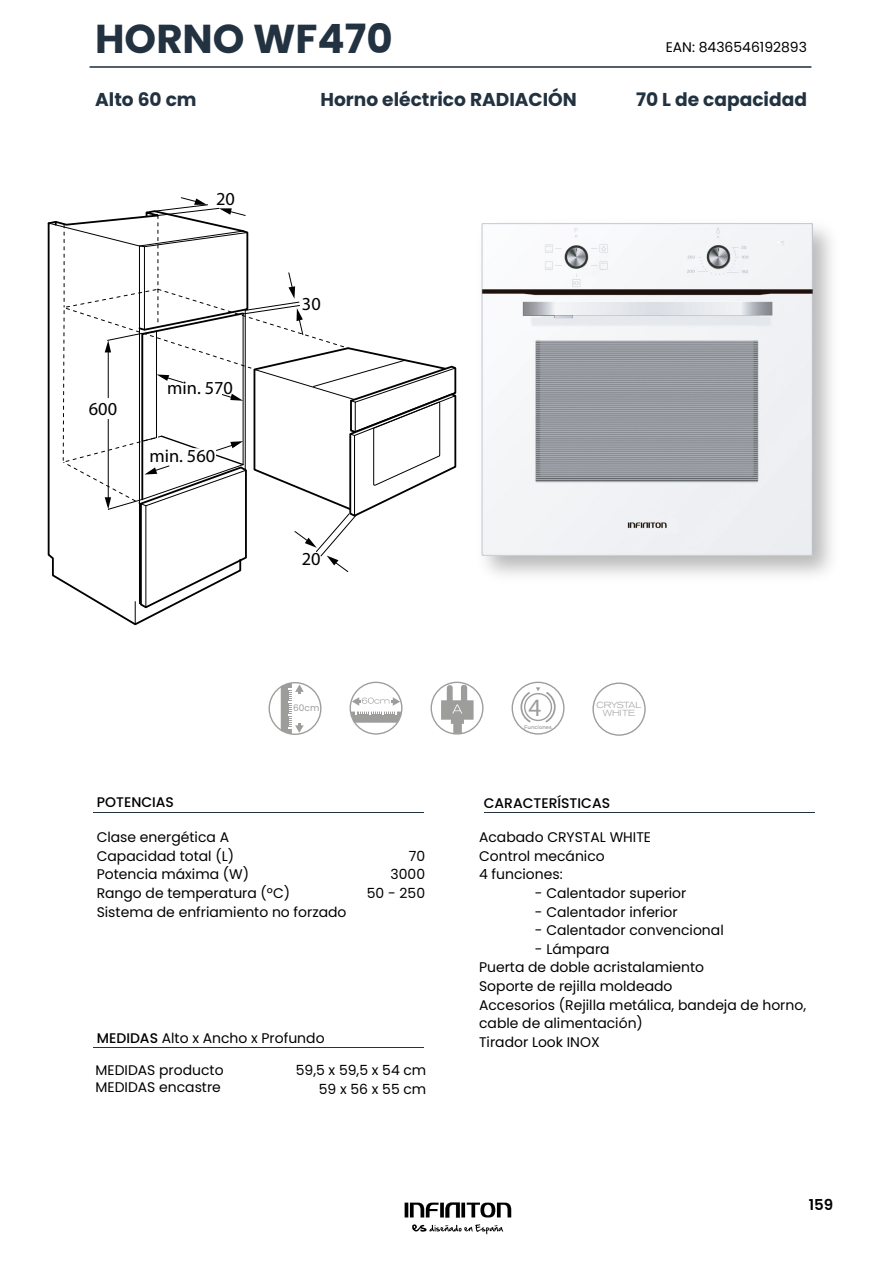
<style>
.page{position:relative;width:893px;height:1263px;background:#fff}
.page>*{position:absolute;margin:0;border:0;box-sizing:border-box;transform-origin:0 0}
.t1{font:700 40.35px "Poppins";color:#223241}
.t2{font:900 25.05px "Montserrat";color:#9d9d9c}
.t3{font:700 18.6px "Poppins";color:#223241}
.t4{font:18.45px "Myriad Pro";color:#000}
.t5{font:600 15px "Poppins";color:#000}
.t6{font:13.95px/18.6px "Poppins";color:#000}
.t7{font:500 13.95px "Poppins";color:#000}
.t8{font:9px "Poppins";color:#9d9d9c}
.t9{font:300 expanded 8.7px/8.7px "Akzidenz Grotesk BQ";color:#9d9d9c;text-align:center}
.t10{font:600 5.1px "Montserrat";color:#9d9d9c}
.s1{font-weight:500}
</style>
<div class="page">
<svg style="left:47px;top:197px;width:410px;height:427px"></svg>
<img style="left:482px;top:224px;width:331px;height:332px">
<hr style="left:405px;top:1202px;width:3px;height:15px;background:#000">
<svg style="left:410px;top:1202px;width:29px;height:15px"></svg>
<svg style="left:440px;top:1202px;width:4px;height:15px"></svg>
<svg style="left:445px;top:1202px;width:15px;height:15px"></svg>
<svg style="left:461px;top:1202px;width:4px;height:15px"></svg>
<svg style="left:467px;top:1202px;width:44px;height:15px"></svg>
<svg style="left:412px;top:1224px;width:91px;height:10px"></svg>
<svg style="left:431px;top:682px;width:53px;height:53px"></svg>
<svg style="left:350px;top:682px;width:52px;height:53px"></svg>
<svg style="left:512px;top:682px;width:53px;height:53px"></svg>
<svg style="left:592px;top:682px;width:54px;height:54px"></svg>
<svg style="left:269px;top:682px;width:52px;height:53px"></svg>
<hr style="left:93px;top:812px;width:330px;height:1px;background:#223241">
<hr style="left:484px;top:812px;width:331px;height:1px;background:#223241">
<hr style="left:93px;top:1047px;width:330px;height:1px;background:#223241">
<hr style="left:90px;top:66px;width:721px;height:2px;background:#223241">
<h1 class="t1" style="left:95px;top:15px;width:299px">HORNO WF470</h1>
<p class="t6" style="left:666px;top:38px;width:143px">EAN: 8436546192893</p>
<h3 class="t3" style="left:95px;top:89px;width:103px">Alto 60 cm</h3>
<h3 class="t3" style="left:320px;top:89px;width:258px">Horno eléctrico RADIACIÓN</h3>
<h3 class="t3" style="left:636px;top:89px;width:172px">70 L de capacidad</h3>
<h3 class="t4" style="left:216px;top:187px;width:20px">20</h3>
<h3 class="t4" style="left:89px;top:397px;width:30px">600</h3>
<h3 class="t4" style="left:167px;top:376px;width:67px">min. 570</h3>
<h3 class="t4" style="left:149px;top:445px;width:67px">min. 560</h3>
<h3 class="t4" style="left:302px;top:293px;width:20px">30</h3>
<h3 class="t4" style="left:302px;top:548px;width:20px">20</h3>
<p class="t8" style="left:293px;top:703px;width:28px">60cm</p>
<h2 class="t2" style="left:528px;top:692px;width:14px">4</h2>
<p class="t10" style="left:524px;top:723px;width:29px">Funciones</p>
<p class="t9" style="left:597px;top:700px;width:46px">CRYSTAL<br>WHITE</p>
<p class="t7" style="left:97px;top:793px;width:79px">POTENCIAS</p>
<p class="t7" style="left:484px;top:795px;width:128px">CARACTERÍSTICAS</p>
<p class="t6" style="left:97px;top:828px;width:251px">Clase energética A<br>Capacidad total (L)<br>Potencia máxima (W)<br>Rango de temperatura (ºC)<br>Sistema de enfriamiento no forzado</p>
<p class="t6" style="left:479px;top:828px;width:173px">Acabado CRYSTAL WHITE<br>Control mecánico<br>4 funciones:</p>
<p class="t6" style="left:367px;top:846px;width:60px;text-align:right">70<br>3000<br>50 - 250</p>
<p class="t6" style="left:535px;top:884px;width:153px">- Calentador superior</p>
<p class="t6" style="left:535px;top:902px;width:144px">- Calentador inferior</p>
<p class="t6" style="left:535px;top:921px;width:190px">- Calentador convencional</p>
<p class="t6" style="left:479px;top:939px;width:328px;text-indent:56px">- Lámpara<br>Puerta de doble acristalamiento<br>Soporte de rejilla moldeado<br>Accesorios (Rejilla metálica, bandeja de horno, cable de alimentación)<br>Tirador Look INOX</p>
<p class="t6" style="left:97px;top:1029px;width:229px"><span class="s1">MEDIDAS</span> Alto x Ancho x Profundo</p>
<p class="t6" style="left:96px;top:1062px;width:130px;line-height:17.1px">MEDIDAS producto<br>MEDIDAS encastre</p>
<p class="t6" style="left:296px;top:1061px;width:132px;text-align:right">59,5 x 59,5 x 54 cm<br>59 x 56 x 55 cm</p>
<p class="t5" style="left:809px;top:1196px;width:26px">159</p>
</div>
